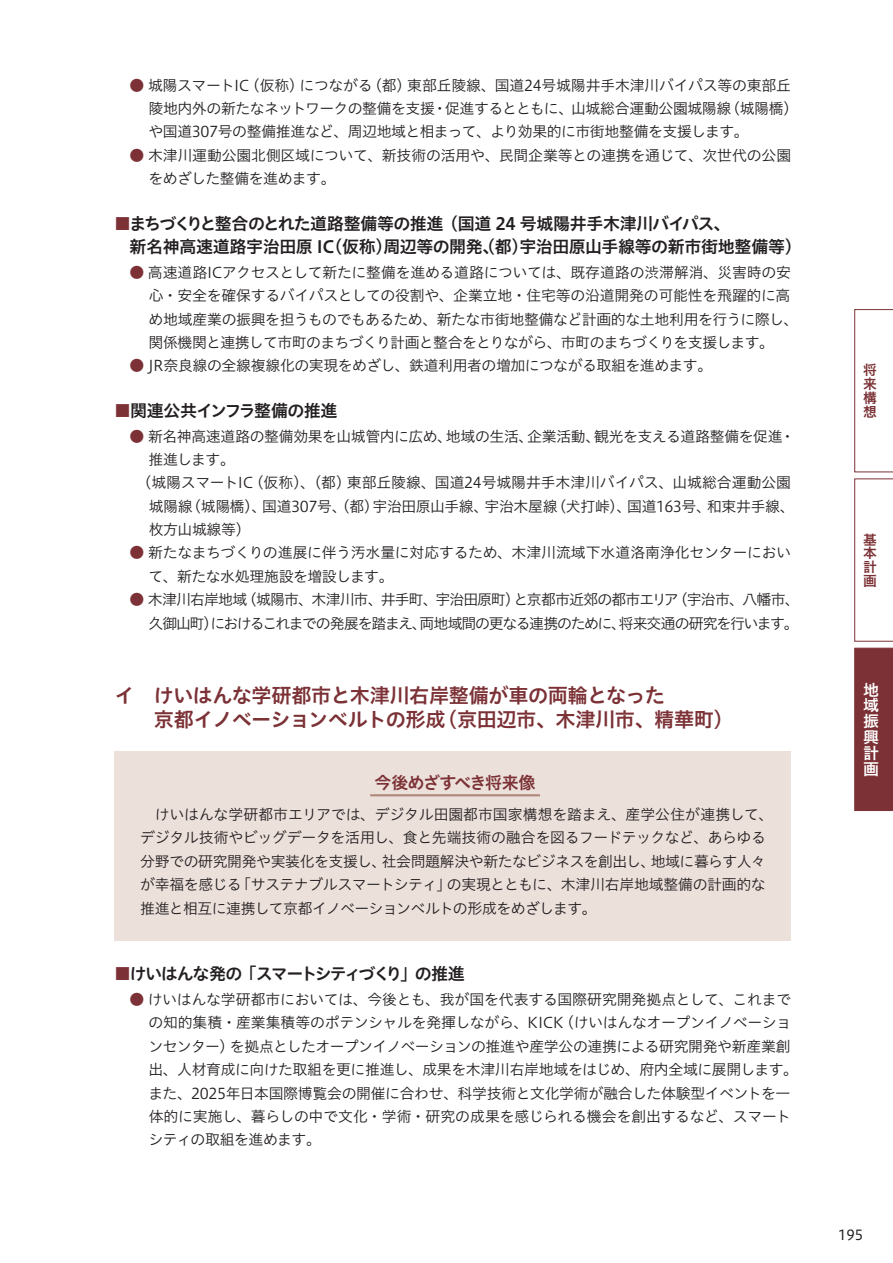
<style>
.page{position:relative;width:893px;height:1263px;background:#fff}
.page>*{position:absolute;margin:0;border:0;box-sizing:border-box;transform-origin:0 0}
.t1{font:20.25px/23.4px "Hiragino UD Sans Std N W6";letter-spacing:-.025em;color:#7b3135}
.t2{font:16.95px/23.4px "Hiragino UD Sans Std N W6";letter-spacing:-.035em;color:#231f20}
.t3{font:16.95px "Hiragino UD Sans Std N W6";letter-spacing:-.09em;color:#231f20}
.t4{font:16.95px "Hiragino UD Sans Std N W6";letter-spacing:-.045em;color:#7b3135}
.t5{font:15.9px/15.9px "Hiragino UD Sans Std N W6";color:#fff;text-align:justify}
.t6{font:14.85px/23.4px "Hiragino UD Sans Std N W3";letter-spacing:-.025em;color:#231f20}
.t7{font:14.85px/23.4px "Hiragino UD Sans Std N W3";letter-spacing:-.07em;color:#231f20;text-align:right}
.t8{font:13.8px/13.8px "Hiragino UD Sans Std N W6";color:#7b3135;text-align:justify}
.t9{font:13.8px "Hiragino UD Sans Std N W4";color:#231f20}
.s1{color:#7b3135}
</style>
<div class="page">
<div style="left:115px;top:752px;width:676px;height:189px;background:#ece0db"></div>
<hr style="left:370px;top:794px;width:170px;height:2px;background:#b2877b">
<svg style="left:854px;top:309px;width:39px;height:163px"></svg>
<svg style="left:854px;top:478px;width:39px;height:164px"></svg>
<div style="left:854px;top:648px;width:39px;height:163px;background:#7b3135"></div>
<p class="t6" style="left:149px;top:73px;width:651px;text-indent:-19px"><span class="s1">●</span> 城陽スマートIC（仮称）につながる（都）東部丘陵線、国道24号城陽井手木津川バイパス等の東部丘陵地内外の新たなネットワークの整備を支援・促進するとともに、山城総合運動公園城陽線（城陽橋）や国道307号の整備推進など、周辺地域と相まって、より効果的に市街地整備を支援します。</p>
<p class="t6" style="left:149px;top:143px;width:644px;text-indent:-19px"><span class="s1">●</span> 木津川運動公園北側区域について、新技術の活用や、民間企業等との連携を通じて、次世代の公園をめざした整備を進めます。</p>
<p class="t2" style="left:130px;top:211px;width:674px;text-indent:-15px"><span class="s1">■</span>まちづくりと整合のとれた道路整備等の推進（国道 24 号城陽井手木津川バイパス、<br>新名神高速道路宇治田原 IC（仮称）周辺等の開発、（都）宇治田原山手線等の新市街地整備等）</p>
<p class="t6" style="left:149px;top:260px;width:651px;text-indent:-19px"><span class="s1">●</span> 高速道路ICアクセスとして新たに整備を進める道路については、既存道路の渋滞解消、災害時の安心・安全を確保するバイパスとしての役割や、企業立地・住宅等の沿道開発の可能性を飛躍的に高め地域産業の振興を担うものでもあるため、新たな市街地整備など計画的な土地利用を行うに際し、関係機関と連携して市町のまちづくり計画と整合をとりながら、市町のまちづくりを支援します。</p>
<p class="t6" style="left:130px;top:353px;width:584px"><span class="s1">●</span> JR奈良線の全線複線化の実現をめざし、鉄道利用者の増加につながる取組を進めます。</p>
<p class="t2" style="left:114px;top:398px;width:225px"><span class="s1">■</span>関連公共インフラ整備の推進</p>
<p class="t6" style="left:130px;top:423px;width:667px"><span class="s1">●</span> 新名神高速道路の整備効果を山城管内に広め、地域の生活、企業活動、観光を支える道路整備を促進・</p>
<p class="t6" style="left:149px;top:447px;width:88px">推進します。</p>
<p class="t6" style="left:137px;top:470px;width:656px">（城陽スマートIC（仮称）、（都）東部丘陵線、国道24号城陽井手木津川バイパス、山城総合運動公園</p>
<p class="t6" style="left:149px;top:493px;width:647px">城陽線（城陽橋）、国道307号、（都）宇治田原山手線、宇治木屋線（犬打峠）、国道163号、和束井手線、</p>
<p class="t6" style="left:149px;top:517px;width:110px">枚方山城線等）　</p>
<p class="t6" style="left:148px;top:540px;width:644px;text-indent:-19px"><span class="s1">●</span> 新たなまちづくりの進展に伴う汚水量に対応するため、木津川流域下水道洛南浄化センターにおいて、新たな水処理施設を増設します。</p>
<p class="t7" style="left:130px;top:587px;width:672px"><span class="s1">●</span> 木津川右岸地域（城陽市、木津川市、井手町、宇治田原町）と京都市近郊の都市エリア（宇治市、八幡市、久御山町）におけるこれまでの発展を踏まえ、両地域間の更なる連携のために、将来交通の研究を行います。</p>
<h1 class="t1" style="left:154px;top:683px;width:581px;text-indent:-40px">イ　けいはんな学研都市と木津川右岸整備が車の両輪となった<br>京都イノベーションベルトの形成（京田辺市、木津川市、精華町）</h1>
<p class="t4" style="left:375px;top:769px;width:162px">今後めざすべき将来像</p>
<p class="t6" style="left:140px;top:802px;width:635px;text-indent:15px">けいはんな学研都市エリアでは、デジタル田園都市国家構想を踏まえ、産学公住が連携して、デジタル技術やビッグデータを活用し、食と先端技術の融合を図るフードテックなど、あらゆる分野での研究開発や実装化を支援し、社会問題解決や新たなビジネスを創出し、地域に暮らす人々が幸福を感じる「サステナブルスマートシティ」の実現とともに、木津川右岸地域整備の計画的な推進と相互に連携して京都イノベーションベルトの形成をめざします。</p>
<p class="t3" style="left:114px;top:961px;width:352px"><span class="s1">■</span>けいはんな発の「スマートシティづくり」の推進</p>
<p class="t6" style="left:148px;top:987px;width:651px;text-indent:-19px"><span class="s1">●</span> けいはんな学研都市においては、今後とも、我が国を代表する国際研究開発拠点として、これまでの知的集積・産業集積等のポテンシャルを発揮しながら、KICK（けいはんなオープンイノベーションセンター）を拠点としたオープンイノベーションの推進や産学公の連携による研究開発や新産業創出、人材育成に向けた取組を更に推進し、成果を木津川右岸地域をはじめ、府内全域に展開します。また、2025年日本国際博覧会の開催に合わせ、科学技術と文化学術が融合した体験型イベントを一体的に実施し、暮らしの中で文化・学術・研究の成果を感じられる機会を創出するなど、スマートシティの取組を進めます。</p>
<p class="t8" style="left:863px;top:362px;width:15px">将来構想</p>
<p class="t8" style="left:863px;top:532px;width:15px">基本計画</p>
<p class="t5" style="left:863px;top:681px;width:17px">地域振興計画</p>
<p class="t9" style="left:838px;top:1224px;width:27px">195</p>
</div>
